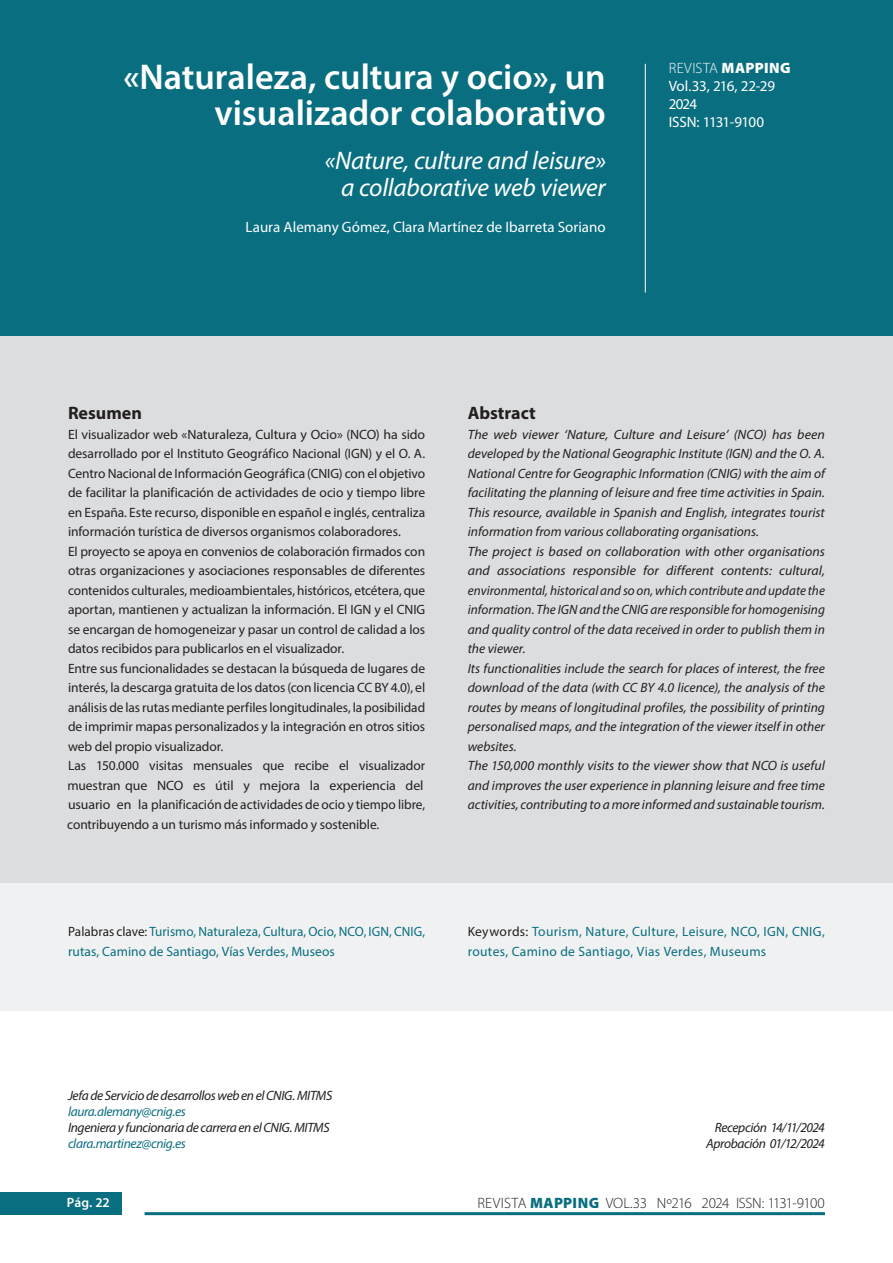
<style>
.page{position:relative;width:893px;height:1263px;background:#fff}
.page>*{position:absolute;margin:0;border:0;box-sizing:border-box;transform-origin:0 0}
.t1{font:600 36px/36px "Myriad Pro";color:#fff;text-align:right}
.t2{font:italic 25.5px "Myriad Pro";letter-spacing:-.01em;color:#fff}
.t3{font:700 18px "Myriad Pro";letter-spacing:-.005em;color:#231f20}
.t4{font:700 18px "Myriad Pro";color:#242021}
.t5{font:15px "Myriad Pro";color:#fff}
.t6{font:300 15px "Myriad Pro";letter-spacing:-.02em;color:#231f20}
.t7{font:300 15px "Myriad Pro";letter-spacing:.025em;color:#fff}
.t8{font:15px "Myriad Pro";letter-spacing:-.04em;color:#fff}
.t9{font:13.5px/19.5px "Myriad Pro";letter-spacing:-.005em;color:#242021;text-align:justify}
.t10{font:italic 13.5px/19.5px "Myriad Pro";letter-spacing:-.005em;color:#231f20;text-align:justify}
.t11{font:13.5px/19.5px "Myriad Pro";letter-spacing:.01em;color:#096e7f}
.t12{font:italic 13.5px "Myriad Pro";letter-spacing:-.025em;color:#231f20}
.t13{font:italic 13.5px "Myriad Pro";letter-spacing:-.03em;color:#096e7f}
.t14{font:italic 13.5px "Myriad Pro";letter-spacing:-.03em;color:#231f20}
.t15{font:600 13.5px "Myriad Pro";color:#fff}
.s1{font-weight:900}
.s2{color:#231f20}
.s3{font-weight:900;color:#096e7f}
</style>
<div class="page">
<div style="left:0;top:1193px;width:121px;height:22px;background:#096e7f"></div>
<hr style="left:145px;top:1212px;width:680px;height:3px;background:#096e7f">
<div style="left:0;top:336px;width:893px;height:561px;background:#dcdddf"></div>
<div style="left:0;top:0;width:893px;height:336px;background:#096e7f"></div>
<div style="left:0;top:883px;width:893px;height:128px;background:#f0f1f2"></div>
<hr style="left:645px;top:64px;width:1px;height:229px;background:#fff">
<p class="t1" style="left:123px;top:58px;width:484px">«Naturaleza, cultura y ocio», un visualizador colaborativo</p>
<p class="t2" style="left:325px;top:144px;width:282px">«Nature, culture and leisure»</p>
<p class="t2" style="left:341px;top:171px;width:266px">a collaborative web viewer</p>
<p class="t5" style="left:246px;top:217px;width:362px">Laura Alemany Gómez, Clara Martínez de Ibarreta Soriano</p>
<p class="t7" style="left:669px;top:59px;width:123px">REVISTA <span class="s1">MAPPING</span></p>
<p class="t5" style="left:669px;top:77px;width:108px">Vol.33, 216, 22-29</p>
<p class="t5" style="left:669px;top:95px;width:30px">2024</p>
<p class="t8" style="left:669px;top:113px;width:97px">ISSN: 1131-9100</p>
<p class="t4" style="left:68px;top:401px;width:75px">Resumen</p>
<p class="t9" style="left:68px;top:424px;width:359px">El visualizador web «Naturaleza, Cultura y Ocio» (NCO) ha sido desarrollado por el Instituto Geográfico Nacional (IGN) y el O. A.<br>Centro Nacional de Información Geográfica (CNIG) con el objetivo de facilitar la planificación de actividades de ocio y tiempo libre en España. Este recurso, disponible en español e inglés, centraliza información turística de diversos organismos colaboradores.</p>
<p class="t9" style="left:68px;top:541px;width:359px">El proyecto se apoya en convenios de colaboración firmados con otras organizaciones y asociaciones responsables de diferentes contenidos culturales, medioambientales, históricos, etcétera, que aportan, mantienen y actualizan la información. El IGN y el CNIG se encargan de homogeneizar y pasar un control de calidad a los datos recibidos para publicarlos en el visualizador.</p>
<p class="t9" style="left:68px;top:658px;width:359px">Entre sus funcionalidades se destacan la búsqueda de lugares de interés, la descarga gratuita de los datos (con licencia CC BY 4.0), el análisis de las rutas mediante perfiles longitudinales, la posibilidad de imprimir mapas personalizados y la integración en otros sitios web del propio visualizador.</p>
<p class="t9" style="left:67px;top:756px;width:359px;text-align:left">Las 150.000 visitas mensuales que recibe el visualizador muestran que NCO es útil y mejora la experiencia del usuario en la planificación de actividades de ocio y tiempo libre, contribuyendo a un turismo más informado y sostenible.</p>
<p class="t3" style="left:468px;top:401px;width:69px">Abstract</p>
<p class="t10" style="left:468px;top:424px;width:359px">The web viewer ‘Nature, Culture and Leisure’ (NCO) has been developed by the National Geographic Institute (IGN) and the O. A.<br>National Centre for Geographic Information (CNIG) with the aim of facilitating the planning of leisure and free time activities in Spain.<br>This resource, available in Spanish and English, integrates tourist information from various collaborating organisations.</p>
<p class="t10" style="left:468px;top:541px;width:359px">The project is based on collaboration with other organisations and associations responsible for different contents: cultural, environmental, historical and so on, which contribute and update the information. The IGN and the CNIG are responsible for homogenising and quality control of the data received in order to publish them in the viewer.</p>
<p class="t10" style="left:468px;top:658px;width:359px">Its functionalities include the search for places of interest, the free download of the data (with CC BY 4.0 licence), the analysis of the routes by means of longitudinal profiles, the possibility of printing personalised maps, and the integration of the viewer itself in other websites.</p>
<p class="t10" style="left:468px;top:756px;width:359px">The 150,000 monthly visits to the viewer show that NCO is useful and improves the user experience in planning leisure and free time activities, contributing to a more informed and sustainable tourism.</p>
<p class="t11" style="left:68px;top:922px;width:359px"><span class="s2">Palabras clave:</span> Turismo, Naturaleza, Cultura, Ocio, NCO, IGN, CNIG, rutas, Camino de Santiago, Vías Verdes, Museos</p>
<p class="t11" style="left:468px;top:922px;width:359px"><span class="s2">Keywords:</span> Tourism, Nature, Culture, Leisure, NCO, IGN, CNIG, routes, Camino de Santiago, Vias Verdes, Museums</p>
<p class="t12" style="left:68px;top:1087px;width:266px">Jefa de Servicio de desarrollos web en el CNIG. MITMS</p>
<p class="t13" style="left:68px;top:1103px;width:119px">laura.alemany@cnig.es</p>
<p class="t12" style="left:68px;top:1119px;width:263px">Ingeniera y funcionaria de carrera en el CNIG. MITMS</p>
<p class="t13" style="left:68px;top:1135px;width:119px">clara.martinez@cnig.es</p>
<p class="t14" style="left:715px;top:1119px;width:112px">Recepción 14/11/2024</p>
<p class="t14" style="left:706px;top:1135px;width:120px">Aprobación 01/12/2024</p>
<p class="t15" style="left:67px;top:1194px;width:44px">Pág. 22</p>
<p class="t6" style="left:477px;top:1194px;width:349px">REVISTA <span class="s3">MAPPING</span> VOL.33 Nº216 2024 ISSN: 1131-9100</p>
</div>
